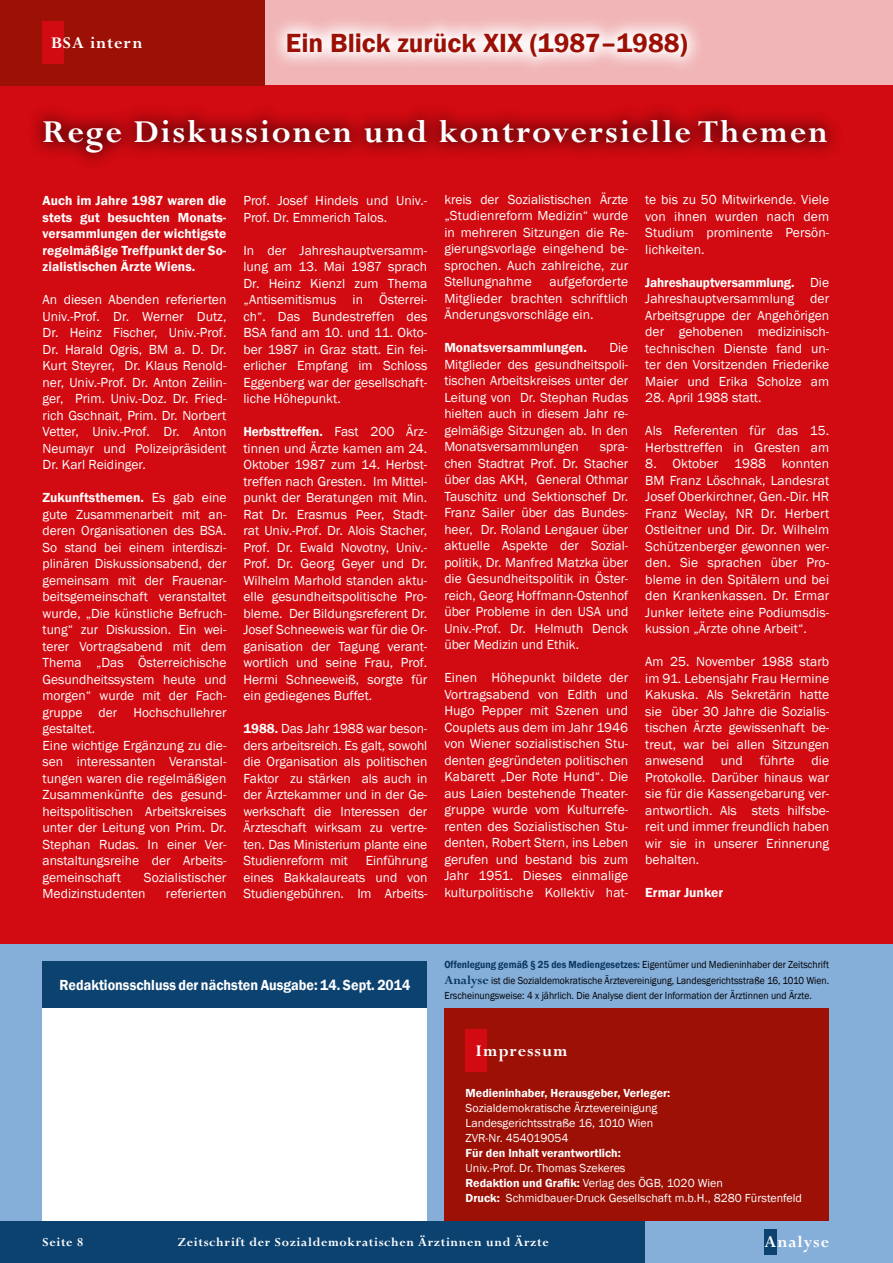
<style>
.page{position:relative;width:893px;height:1263px;background:#fff}
.page>*{position:absolute;margin:0;border:0;box-sizing:border-box;transform-origin:0 0}
.t1{font:700 35.25px "Perpetua Std";letter-spacing:.05em;color:#fff}
.t2{font:600 27px "Franklin Gothic";color:#9c1006}
.t3{font:700 18px "Perpetua Std";letter-spacing:.05em;color:#fff}
.t4{font:600 15px "Franklin Gothic";color:#fff;scale:.94 1}
.t5{font:13.5px/16.5px "Franklin Gothic";color:#fff;text-align:justify}
.t6{font:600 13.5px/16.5px "Franklin Gothic";letter-spacing:.005em;color:#fff;text-align:justify}
.t7{font:700 13.5px "Perpetua Std";letter-spacing:.05em;color:#fff}
.t8{font:12px/15px "Franklin Gothic";color:#fff}
.t9{font:600 12px "Franklin Gothic";color:#fff}
.t10{font:10.5px/15.5px "Franklin Gothic";color:#000;text-align:justify;scale:.92 1}
.s1{font-weight:600}
.s2{font-weight:600;color:#0a375e}
.s3{font-family:"Perpetua Std";font-weight:700;font-size:13.5px;color:#0a375e}
</style>
<div class="page">
<div style="left:0;top:1220px;width:893px;height:43px;background:#0c4270"></div>
<div style="left:645px;top:1220px;width:248px;height:43px;background:#85aed9"></div>
<div style="left:764px;top:1229px;width:12px;height:25px;background:#0c4270"></div>
<div style="left:0;top:0;width:893px;height:944px;background:#d20a11"></div>
<div style="left:0;top:944px;width:893px;height:276px;background:#85aed9"></div>
<div style="left:43px;top:1008px;width:384px;height:212px;background:#fff"></div>
<div style="left:444px;top:1008px;width:385px;height:212px;background:#9c1006"></div>
<div style="left:466px;top:1029px;width:21px;height:42px;background:#d20a11"></div>
<div style="left:0;top:0;width:893px;height:85px;background:#f1b5b7"></div>
<div style="left:0;top:0;width:265px;height:85px;background:#9c1006"></div>
<div style="left:43px;top:21px;width:21px;height:43px;background:#d20a11"></div>
<svg style="left:276px;top:22px;width:422px;height:44px"></svg>
<div style="left:43px;top:961px;width:384px;height:47px;background:#0c4270"></div>
<div style="left:26px;top:102px;width:817px;height:69px;background:#000;opacity:.5"></div>
<h3 class="t3" style="left:51px;top:33px;width:93px">BSA intern</h3>
<h2 class="t2" style="left:286px;top:26px;width:403px">Ein Blick zurück XIX (1987–1988)</h2>
<h1 class="t1" style="left:43px;top:113px;width:787px">Rege Diskussionen und kontroversielle Themen</h1>
<p class="t6" style="left:43px;top:193px;width:185px">Auch im Jahre 1987 waren die stets gut besuchten Monats&shy;versammlungen der wichtigste regelmäßige Treffpunkt der So&shy;zialistischen Ärzte Wiens.</p>
<p class="t5" style="left:43px;top:292px;width:185px">An diesen Abenden referierten Univ.-Prof. Dr. Werner Dutz, Dr. Heinz Fischer, Univ.-Prof.<br>Dr. Harald Ogris, BM a. D. Dr.<br>Kurt Steyrer, Dr. Klaus Renold&shy;ner, Univ.-Prof. Dr. Anton Zeilin&shy;ger, Prim. Univ.-Doz. Dr. Fried&shy;rich Gschnait, Prim. Dr. Norbert Vetter, Univ.-Prof. Dr. Anton Neumayr und Polizeipräsident Dr. Karl Reidinger.</p>
<p class="t5" style="left:43px;top:490px;width:185px;text-align:left"><span class="s1">Zukunftsthemen.</span> Es gab eine gute Zusammenarbeit mit an&shy;deren Organisationen des BSA.<br>So stand bei einem interdiszi&shy;plinären Diskussionsabend, der gemeinsam mit der Frauenar&shy;beitsgemeinschaft veranstaltet wurde, „Die künstliche Befruch&shy;tung“ zur Diskussion. Ein wei&shy;terer Vortragsabend mit dem<br>Thema „Das Österreichische<br>Gesundheitssystem heute und morgen“ wurde mit der Fach&shy;gruppe der Hochschullehrer gestaltet.<br>Eine wichtige Ergänzung zu die&shy;sen interessanten Veranstal&shy;tungen waren die regelmäßigen<br>Zusammenkünfte des gesund&shy;heitspolitischen Arbeitskreises unter der Leitung von Prim. Dr.<br>Stephan Rudas. In einer Ver&shy;anstaltungsreihe der Arbeits&shy;gemeinschaft</p>
<p class="t5" style="left:43px;top:869px;width:185px;text-indent:101px">Sozialistischer<br>Medizinstudenten</p>
<p class="t5" style="left:166px;top:886px;width:62px">referierten</p>
<p class="t5" style="left:243px;top:193px;width:185px">Prof. Josef Hindels und Univ.-<br>Prof. Dr. Emmerich Talos.</p>
<p class="t5" style="left:243px;top:242px;width:185px">In der Jahreshauptversamm&shy;lung am 13. Mai 1987 sprach Dr. Heinz Kienzl zum Thema „Antisemitismus in Österrei&shy;ch“. Das Bundestreffen des BSA fand am 10. und 11. Okto&shy;ber 1987 in Graz statt. Ein fei&shy;erlicher Empfang im Schloss Eggenberg war der gesellschaft&shy;liche Höhepunkt.</p>
<p class="t5" style="left:243px;top:424px;width:185px"><span class="s1">Herbsttreffen.</span> Fast 200 Ärz&shy;tinnen und Ärzte kamen am 24.<br>Oktober 1987 zum 14. Herbst&shy;treffen nach Gresten. Im Mittel&shy;punkt der Beratungen mit Min.<br>Rat Dr. Erasmus Peer, Stadt&shy;rat Univ.-Prof. Dr. Alois Stacher, Prof. Dr. Ewald Novotny, Univ.- Prof. Dr. Georg Geyer und Dr.<br>Wilhelm Marhold standen aktu&shy;elle gesundheitspolitische Pro&shy;bleme. Der Bildungsreferent Dr.<br>Josef Schneeweis war für die Or&shy;ganisation der Tagung verant&shy;wortlich und seine Frau, Prof.<br>Hermi Schneeweiß, sorgte für ein gediegenes Buffet.</p>
<p class="t5" style="left:243px;top:721px;width:185px"><span class="s1">1988.</span> Das Jahr 1988 war beson&shy;ders arbeitsreich. Es galt, sowohl die Organisation als politischen Faktor zu stärken als auch in der Ärztekammer und in der Ge&shy;werkschaft die Interessen der Ärzteschaft wirksam zu vertre&shy;ten. Das Ministerium plante eine Studienreform mit</p>
<p class="t5" style="left:243px;top:853px;width:185px;text-indent:122px">Einführung eines Bakkalaureats und von Studiengebühren. Im Arbeits-</p>
<p class="t5" style="left:444px;top:191px;width:185px">kreis der Sozialistischen Ärzte „Studienreform Medizin“ wurde in mehreren Sitzungen die Re&shy;gierungsvorlage eingehend be&shy;sprochen. Auch zahlreiche, zur Stellungnahme</p>
<p class="t5" style="left:444px;top:274px;width:185px;text-indent:105px">aufgeforderte Mitglieder brachten schriftlich Änderungsvorschläge ein.</p>
<p class="t6" style="left:444px;top:340px;width:144px">Monatsversammlungen.</p>
<p class="t5" style="left:444px;top:340px;width:185px;text-indent:165px">Die Mitglieder des gesundheitspoli&shy;tischen Arbeitskreises unter der Leitung von Dr. Stephan Rudas hielten auch in diesem Jahr re&shy;gelmäßige Sitzungen ab. In den Monatsversammlungen</p>
<p class="t5" style="left:444px;top:439px;width:185px;text-indent:155px">spra&shy;chen Stadtrat Prof. Dr. Stacher über das AKH, General Othmar Tauschitz und Sektionschef Dr.<br>Franz Sailer über das Bundes&shy;heer, Dr. Roland Lengauer über aktuelle Aspekte der Sozial&shy;politik, Dr. Manfred Matzka über die Gesundheitspolitik in Öster&shy;reich, Georg Hoffmann-Ostenhof über Probleme in den USA und Univ.-Prof. Dr. Helmuth Denck über Medizin und Ethik.</p>
<p class="t5" style="left:444px;top:670px;width:185px">Einen Höhepunkt bildete der Vortragsabend von Edith und Hugo Pepper mit Szenen und Couplets aus dem im Jahr 1946 von Wiener sozialistischen Stu&shy;denten gegründeten politischen Kabarett „Der Rote Hund“. Die aus Laien bestehende Theater&shy;gruppe wurde vom Kulturrefe&shy;renten des Sozialistischen Stu&shy;denten, Robert Stern, ins Leben gerufen und bestand bis zum Jahr 1951. Dieses einmalige kulturpolitische Kollektiv hat-</p>
<p class="t5" style="left:645px;top:192px;width:185px">te bis zu 50 Mitwirkende. Viele von ihnen wurden nach dem Studium prominente Persön&shy;lichkeiten.</p>
<p class="t5" style="left:645px;top:274px;width:185px"><span class="s1">Jahreshauptversammlung.</span> Die Jahreshauptversammlung der Arbeitsgruppe der Angehörigen der gehobenen medizinisch&shy;technischen Dienste fand un&shy;ter den Vorsitzenden Friederike Maier und Erika Scholze am</p>
<p class="t5" style="left:645px;top:390px;width:118px">28. April 1988 statt.</p>
<p class="t5" style="left:645px;top:423px;width:185px">Als Referenten für das 15.<br>Herbsttreffen in Gresten am</p>
<p class="t5" style="left:645px;top:456px;width:185px">8. Oktober 1988 konnten BM Franz Löschnak, Landesrat Josef Oberkirchner, Gen.-Dir. HR Franz Weclay, NR Dr. Herbert Ostleitner und Dir. Dr. Wilhelm Schützenberger gewonnen wer&shy;den. Sie sprachen über Pro&shy;bleme in den Spitälern und bei den Krankenkassen. Dr. Ermar Junker leitete eine Podiumsdis&shy;kussion „Ärzte ohne Arbeit“.</p>
<p class="t5" style="left:645px;top:654px;width:185px">Am 25. November 1988 starb im 91. Lebensjahr Frau Hermine Kakuska. Als Sekretärin hatte sie über 30 Jahre die Sozialis&shy;tischen Ärzte gewissenhaft be&shy;treut, war bei allen Sitzungen anwesend</p>
<p class="t5" style="left:721px;top:753px;width:24px">und</p>
<p class="t5" style="left:760px;top:753px;width:36px">führte</p>
<p class="t5" style="left:645px;top:753px;width:185px;text-indent:166px">die Protokolle. Darüber hinaus war sie für die Kassengebarung ver&shy;antwortlich. Als stets hilfsbe&shy;reit und immer freundlich haben wir sie in unserer Erinnerung behalten.</p>
<p class="t6" style="left:645px;top:884px;width:79px">Ermar Junker</p>
<p class="t4" style="left:60px;top:975px;width:375px">Redaktionsschluss der nächsten Ausgabe: 14. Sept. 2014</p>
<p class="t10" style="left:444px;top:957px;width:420px"><span class="s2">Offenlegung gemäß § 25 des Mediengesetzes:</span> Eigentümer und Medieninhaber der Zeitschrift <span class="s3">Analyse</span> ist die Sozialdemokratische Ärztevereinigung, Landesgerichtsstraße 16, 1010 Wien.<br>Erscheinungsweise: 4 x jährlich. Die Analyse dient der Information der Ärztinnen und Ärzte.</p>
<h3 class="t3" style="left:476px;top:1041px;width:93px">Impressum</h3>
<p class="t9" style="left:466px;top:1085px;width:206px">Medieninhaber, Herausgeber, Verleger:</p>
<p class="t8" style="left:466px;top:1100px;width:193px">Sozialdemokratische Ärztevereinigung<br>Landesgerichtsstraße 16, 1010 Wien<br>ZVR-Nr. 454019054</p>
<p class="t9" style="left:466px;top:1145px;width:157px">Für den Inhalt verantwortlich:</p>
<p class="t8" style="left:466px;top:1160px;width:338px">Univ.-Prof. Dr. Thomas Szekeres<br><span class="s1">Redaktion und Grafik:</span> Verlag des ÖGB, 1020 Wien<br><span class="s1">Druck:</span> Schmidbauer-Druck Gesellschaft m.b.H., 8280 Fürstenfeld</p>
<p class="t7" style="left:43px;top:1235px;width:42px">Seite 8</p>
<p class="t7" style="left:178px;top:1235px;width:372px">Zeitschrift der Sozialdemokratischen Ärztinnen und Ärzte</p>
<h3 class="t3" style="left:764px;top:1232px;width:66px">Analyse</h3>
</div>
